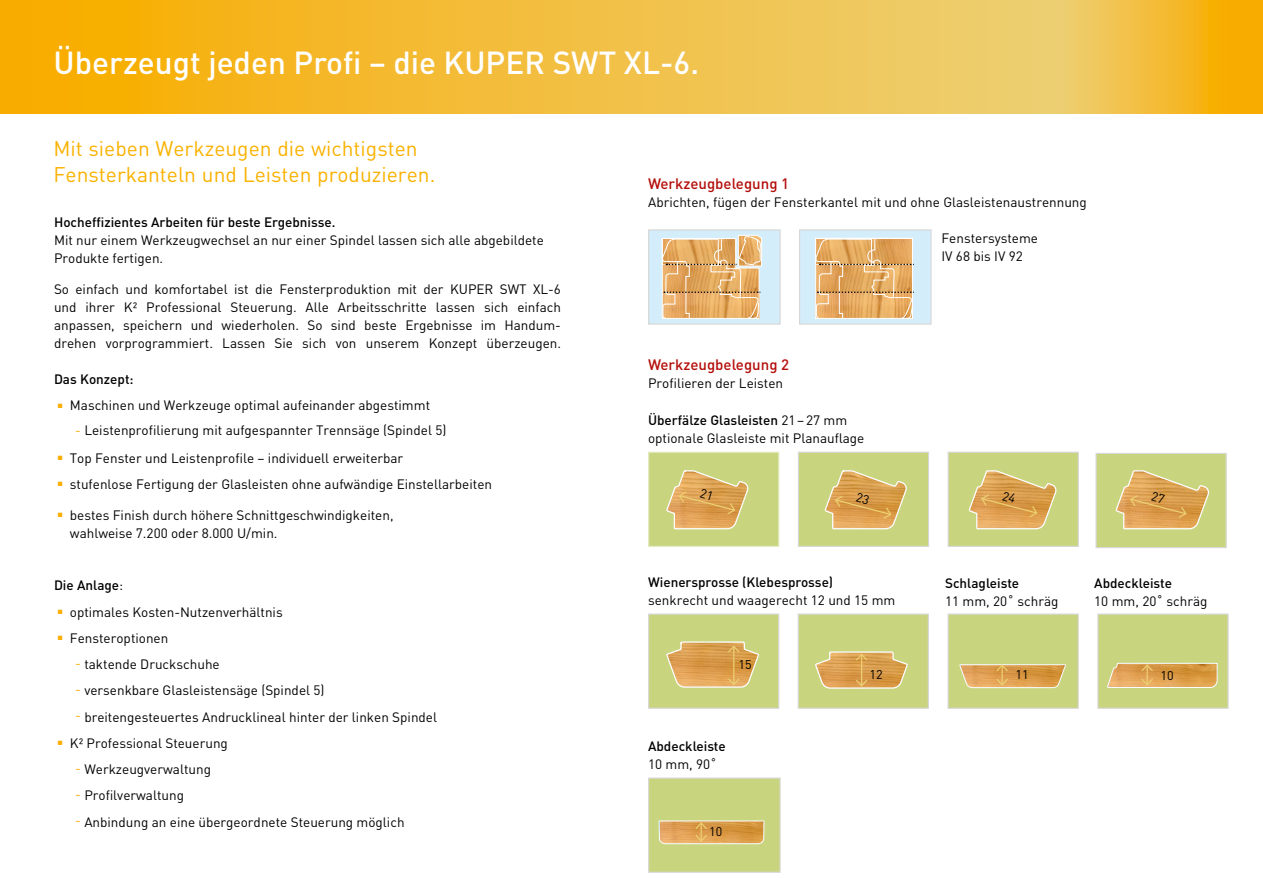
<style>
.page{position:relative;width:1263px;height:893px;background:#fff}
.page>*{position:absolute;margin:0;border:0;box-sizing:border-box;transform-origin:0 0}
.Headlines{font:45px "DIN";color:#f9ae00}
.t1{font:500 31.5px "DIN";color:#fff}
.Maschinen{font:21px/25.5px "DIN";color:#fab200}
.Headlines-2{font:500 15px "DIN";color:#b40f0b}
.Headlines-3{font:13.5px/18px "DIN";color:#000}
.Headlines-4{font:500 13.5px/18px "DIN";color:#000}
.Headlines-5{font:12.6px "DIN";color:#000}
.Headlines-6{font:12.45px "DIN";color:#000}
.s1{font-weight:500}
.s2{color:#f9ae00}
.s3{font-weight:400}
</style>
<div class="page">
<svg style="left:0;top:0;width:1263px;height:114px;background:#f2bd39"></svg>
<div style="left:1097px;top:613px;width:132px;height:96px;background:#c9d47e;border:1px solid #d8d7d8"></div>
<div style="left:947px;top:613px;width:132px;height:96px;background:#c9d47e;border:1px solid #d8d7d8"></div>
<div style="left:648px;top:613px;width:131px;height:96px;background:#c9d47e;border:1px solid #d8d7d8"></div>
<div style="left:798px;top:613px;width:131px;height:96px;background:#c9d47e;border:1px solid #d8d7d8"></div>
<div style="left:648px;top:777px;width:133px;height:96px;background:#c9d47e;border:1px solid #d8d7d8"></div>
<div style="left:648px;top:452px;width:131px;height:95px;background:#c9d47e;border:1px solid #e4eac2"></div>
<div style="left:798px;top:452px;width:131px;height:95px;background:#c9d47e;border:1px solid #d8d7d8"></div>
<div style="left:948px;top:452px;width:131px;height:95px;background:#c9d47e;border:1px solid #d8d7d8"></div>
<div style="left:1095px;top:453px;width:132px;height:95px;background:#c9d47e;border:1px solid #d8d7d8"></div>
<div style="left:648px;top:229px;width:133px;height:96px;background:#d4edfb;border:1px solid #d8d7d8"></div>
<div style="left:799px;top:229px;width:133px;height:96px;background:#d4edfb;border:1px solid #d8d7d8"></div>
<svg style="left:666px;top:641px;width:93px;height:47px"></svg>
<svg style="left:815px;top:651px;width:93px;height:38px;background:#daae64"></svg>
<svg style="left:959px;top:664px;width:107px;height:24px;background:#ddaa61"></svg>
<svg style="left:1107px;top:662px;width:111px;height:26px;background:#deab61"></svg>
<svg style="left:658px;top:820px;width:106px;height:25px;background:#ddaa61"></svg>
<svg style="left:661px;top:235px;width:101px;height:84px;background:#e3b479"></svg>
<svg style="left:815px;top:238px;width:98px;height:81px;background:#e3ae6e"></svg>
<svg style="left:666px;top:470px;width:83px;height:60px"></svg>
<svg style="left:824px;top:470px;width:83px;height:60px"></svg>
<svg style="left:968px;top:470px;width:89px;height:60px"></svg>
<svg style="left:1115px;top:470px;width:94px;height:60px"></svg>
<p class="t1" style="left:54px;top:42px;width:647px">Überzeugt jeden Profi – die KUPER SWT XL-6.</p>
<p class="Maschinen" style="left:53px;top:136px;width:384px">Mit sieben Werkzeugen die wichtigsten<br>Fensterkanteln und Leisten produzieren.</p>
<p class="Headlines-3" style="left:54px;top:213px;width:491px"><span class="s1">Hocheffizientes Arbeiten für beste Ergebnisse.<br></span>Mit nur einem Werkzeugwechsel an nur einer Spindel lassen sich alle abgebildete<br>Produkte fertigen.</p>
<p class="Headlines-3" style="left:54px;top:280px;width:509px;text-align:justify">So einfach und komfortabel ist die Fensterproduktion mit der KUPER SWT XL-6 und ihrer K² Professional Steuerung. Alle Arbeitsschritte lassen sich einfach anpassen, speichern und wiederholen. So sind beste Ergebnisse im Handum&shy;drehen vorprogrammiert. Lassen Sie sich von unserem Konzept überzeugen.</p>
<p class="Headlines-4" style="left:54px;top:370px;width:81px">Das Konzept:</p>
<p class="Headlines" style="left:54px;top:373px;width:14px">·</p>
<p class="Headlines-3" style="left:70px;top:396px;width:362px">Maschinen und Werkzeuge optimal aufeinander abgestimmt</p>
<p class="Headlines-3" style="left:75px;top:421px;width:373px"><span class="s2">-</span> Leistenprofilierung mit aufgespannter Trennsäge (Spindel 5)</p>
<p class="Headlines" style="left:54px;top:426px;width:14px">·</p>
<p class="Headlines-3" style="left:70px;top:449px;width:335px">Top Fenster und Leistenprofile – individuell erweiterbar</p>
<p class="Headlines" style="left:54px;top:452px;width:14px">·</p>
<p class="Headlines-3" style="left:70px;top:475px;width:424px">stufenlose Fertigung der Glasleisten ohne aufwändige Einstellarbeiten</p>
<p class="Headlines" style="left:54px;top:483px;width:14px">·</p>
<p class="Headlines-3" style="left:70px;top:506px;width:325px">bestes Finish durch höhere Schnittgeschwindigkeiten, wahlweise 7.200 oder 8.000 U/min.</p>
<p class="Headlines-4" style="left:54px;top:576px;width:71px">Die Anlage<span class="s3">:</span></p>
<p class="Headlines" style="left:54px;top:580px;width:14px">·</p>
<p class="Headlines-3" style="left:70px;top:602px;width:214px">optimales Kosten-Nutzenverhältnis</p>
<p class="Headlines" style="left:54px;top:606px;width:14px">·</p>
<p class="Headlines-3" style="left:70px;top:629px;width:100px">Fensteroptionen</p>
<p class="Headlines-3" style="left:75px;top:655px;width:146px"><span class="s2">-</span> taktende Druckschuhe</p>
<p class="Headlines-3" style="left:75px;top:681px;width:251px"><span class="s2">-</span> versenkbare Glasleistensäge (Spindel 5)</p>
<p class="Headlines-3" style="left:75px;top:707px;width:363px"><span class="s2">-</span> breitengesteuertes Andrucklineal hinter der linken Spindel</p>
<p class="Headlines" style="left:54px;top:711px;width:14px">·</p>
<p class="Headlines-3" style="left:70px;top:734px;width:160px">K² Professional Steuerung</p>
<p class="Headlines-3" style="left:75px;top:760px;width:137px"><span class="s2">-</span> Werkzeugverwaltung</p>
<p class="Headlines-3" style="left:75px;top:786px;width:110px"><span class="s2">-</span> Profilverwaltung</p>
<p class="Headlines-3" style="left:75px;top:812px;width:331px"><span class="s2">-</span> Anbindung an eine übergeordnete Steuerung möglich</p>
<p class="Headlines-2" style="left:648px;top:174px;width:143px">Werkzeugbelegung 1</p>
<p class="Headlines-3" style="left:648px;top:192px;width:440px">Abrichten, fügen der Fensterkantel mit und ohne Glasleistenaustrennung</p>
<p class="Headlines-2" style="left:648px;top:355px;width:143px">Werkzeugbelegung 2</p>
<p class="Headlines-3" style="left:648px;top:374px;width:137px">Profilieren der Leisten</p>
<p class="Headlines-3" style="left:648px;top:411px;width:218px"><span class="s1">Überfälze Glasleisten</span> 21–27 mm optionale Glasleiste mit Planauflage</p>
<p class="Headlines-3" style="left:941px;top:228px;width:98px">Fenstersysteme<br>IV 68 bis IV 92</p>
<p class="Headlines-3" style="left:648px;top:573px;width:249px"><span class="s1">Wienersprosse (Klebesprosse) </span>senkrecht und waagerecht 12 und 15 mm</p>
<p class="Headlines-3" style="left:945px;top:574px;width:115px"><span class="s1">Schlagleiste<br></span>11 mm, 20˚ schräg</p>
<p class="Headlines-3" style="left:1094px;top:574px;width:115px"><span class="s1">Abdeckleiste<br></span>10 mm, 20˚ schräg</p>
<p class="Headlines-5" style="left:739px;top:657px;width:15px">15</p>
<p class="Headlines-4" style="left:648px;top:737px;width:79px">Abdeckleiste<br><span class="s3">10 mm, 90˚</span></p>
<p class="Headlines-6" style="left:709px;top:824px;width:15px">10</p>
<p class="Headlines-5" style="left:870px;top:667px;width:15px">12</p>
<p class="Headlines-5" style="left:1015px;top:667px;width:15px">11</p>
<p class="Headlines-5" style="left:1160px;top:667px;width:15px">10</p>
</div>
